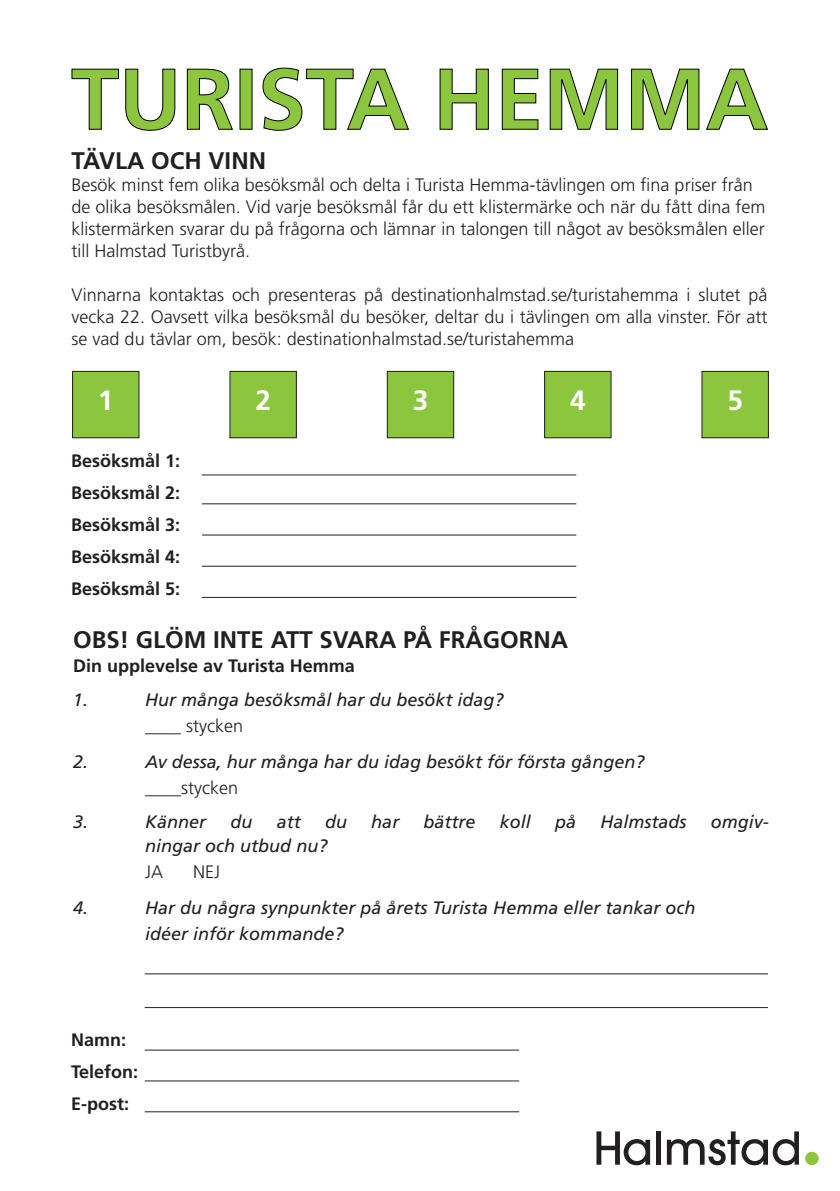
<style>
.page{position:relative;width:840px;height:1191px;background:#fff}
.page>*{position:absolute;margin:0;border:0;box-sizing:border-box;transform-origin:0 0}
.t1{font:700 28px "Frutiger LT Std";color:#fff}
.t2{font:700 24px "Frutiger LT Std";color:#231f20}
.t3{font:300 18px/22px "Frutiger LT Std";color:#231f20}
.t4{font:italic 18px/26px "Frutiger LT Std";color:#231f20}
.t5{font:700 18px/32px "Frutiger LT Std";color:#231f20;text-align:justify}
</style>
<div class="page">
<svg style="left:596px;top:1131px;width:53px;height:34px"></svg>
<div style="left:655px;top:1131px;width:5px;height:33px;background:#231f20"></div>
<svg style="left:666px;top:1131px;width:132px;height:34px"></svg>
<div style="left:804px;top:1151px;width:14px;height:14px;background:#8bc63e;border-radius:50%"></div>
<svg style="left:71px;top:67px;width:697px;height:64px"></svg>
<div style="left:72px;top:371px;width:67px;height:67px;background:#8bc63e"></div>
<div style="left:72px;top:371px;width:67px;height:67px;border:1px solid #231f20"></div>
<div style="left:230px;top:371px;width:66px;height:67px;background:#8bc63e"></div>
<div style="left:229px;top:371px;width:68px;height:67px;border:1px solid #231f20"></div>
<div style="left:387px;top:371px;width:66px;height:67px;background:#8bc63e"></div>
<div style="left:386px;top:371px;width:68px;height:67px;border:1px solid #231f20"></div>
<div style="left:544px;top:371px;width:66px;height:67px;background:#8bc63e"></div>
<div style="left:544px;top:371px;width:67px;height:67px;border:1px solid #231f20"></div>
<div style="left:701px;top:371px;width:67px;height:67px;background:#8bc63e"></div>
<div style="left:701px;top:371px;width:67px;height:67px;border:1px solid #231f20"></div>
<hr style="left:202px;top:474px;width:374px;height:1px;background:#231f20">
<hr style="left:202px;top:503px;width:374px;height:1px;background:#231f20">
<hr style="left:202px;top:534px;width:374px;height:1px;background:#231f20">
<hr style="left:202px;top:566px;width:374px;height:1px;background:#231f20">
<hr style="left:202px;top:597px;width:374px;height:1px;background:#231f20">
<hr style="left:145px;top:973px;width:622px;height:1px;background:#231f20">
<hr style="left:145px;top:1049px;width:374px;height:1px;background:#231f20">
<hr style="left:145px;top:1080px;width:374px;height:1px;background:#231f20">
<hr style="left:145px;top:1007px;width:622px;height:1px;background:#231f20">
<hr style="left:145px;top:1111px;width:374px;height:1px;background:#231f20">
<h2 class="t2" style="left:72px;top:147px;width:196px">TÄVLA OCH VINN</h2>
<p class="t3" style="left:72px;top:174px;width:695px">Besök minst fem olika besöksmål och delta i Turista Hemma-tävlingen om fina priser från de olika besöksmålen. Vid varje besöksmål får du ett klistermärke och när du fått dina fem klistermärken svarar du på frågorna och lämnar in talongen till något av besöksmålen eller till Halmstad Turistbyrå.</p>
<p class="t3" style="left:72px;top:284px;width:697px;text-align:justify">Vinnarna kontaktas och presenteras på destinationhalmstad.se/turistahemma i slutet på vecka 22. Oavsett vilka besöksmål du besöker, deltar du i tävlingen om alla vinster. För att se vad du tävlar om, besök: destinationhalmstad.se/turistahemma</p>
<h1 class="t1" style="left:98px;top:383px;width:17px">1</h1>
<h1 class="t1" style="left:255px;top:383px;width:17px">2</h1>
<h1 class="t1" style="left:412px;top:383px;width:17px">3</h1>
<h1 class="t1" style="left:569px;top:383px;width:17px">4</h1>
<h1 class="t1" style="left:727px;top:383px;width:17px">5</h1>
<p class="t5" style="left:71px;top:444px;width:111px">Besöksmål 1:<br>Besöksmål 2:<br>Besöksmål 3:<br>Besöksmål 4:<br>Besöksmål 5:</p>
<h2 class="t2" style="left:73px;top:625px;width:496px">OBS! GLÖM INTE ATT SVARA PÅ FRÅGORNA</h2>
<p class="t5" style="left:73px;top:649px;width:283px">Din upplevelse av Turista Hemma</p>
<p class="t4" style="left:73px;top:686px;width:17px">1.</p>
<p class="t4" style="left:145px;top:686px;width:360px">Hur många besöksmål har du besökt idag?</p>
<p class="t3" style="left:145px;top:715px;width:99px">____ stycken</p>
<p class="t4" style="left:73px;top:748px;width:17px">2.</p>
<p class="t4" style="left:145px;top:748px;width:500px">Av dessa, hur många har du idag besökt för första gången?</p>
<p class="t3" style="left:145px;top:777px;width:94px">____stycken</p>
<p class="t4" style="left:73px;top:808px;width:17px">3.</p>
<p class="t4" style="left:145px;top:808px;width:63px">Känner</p>
<p class="t4" style="left:230px;top:808px;width:23px">du</p>
<p class="t4" style="left:276px;top:808px;width:26px">att</p>
<p class="t4" style="left:325px;top:808px;width:23px">du</p>
<p class="t4" style="left:371px;top:808px;width:30px">har</p>
<p class="t4" style="left:423px;top:808px;width:54px">bättre</p>
<p class="t4" style="left:499px;top:808px;width:33px">koll</p>
<p class="t4" style="left:555px;top:808px;width:23px">på</p>
<p class="t4" style="left:600px;top:808px;width:88px">Halmstads</p>
<p class="t4" style="left:710px;top:808px;width:59px">omgiv-</p>
<p class="t4" style="left:145px;top:832px;width:183px">ningar och utbud nu?</p>
<p class="t3" style="left:145px;top:861px;width:19px">JA</p>
<p class="t3" style="left:193px;top:861px;width:29px">NEJ</p>
<p class="t4" style="left:73px;top:894px;width:17px">4.</p>
<p class="t4" style="left:145px;top:894px;width:551px">Har du några synpunkter på årets Turista Hemma eller tankar och idéer inför kommande?</p>
<p class="t5" style="left:71px;top:1023px;width:69px;text-align:left">Namn:<br>Telefon:<br>E-post:</p>
</div>
